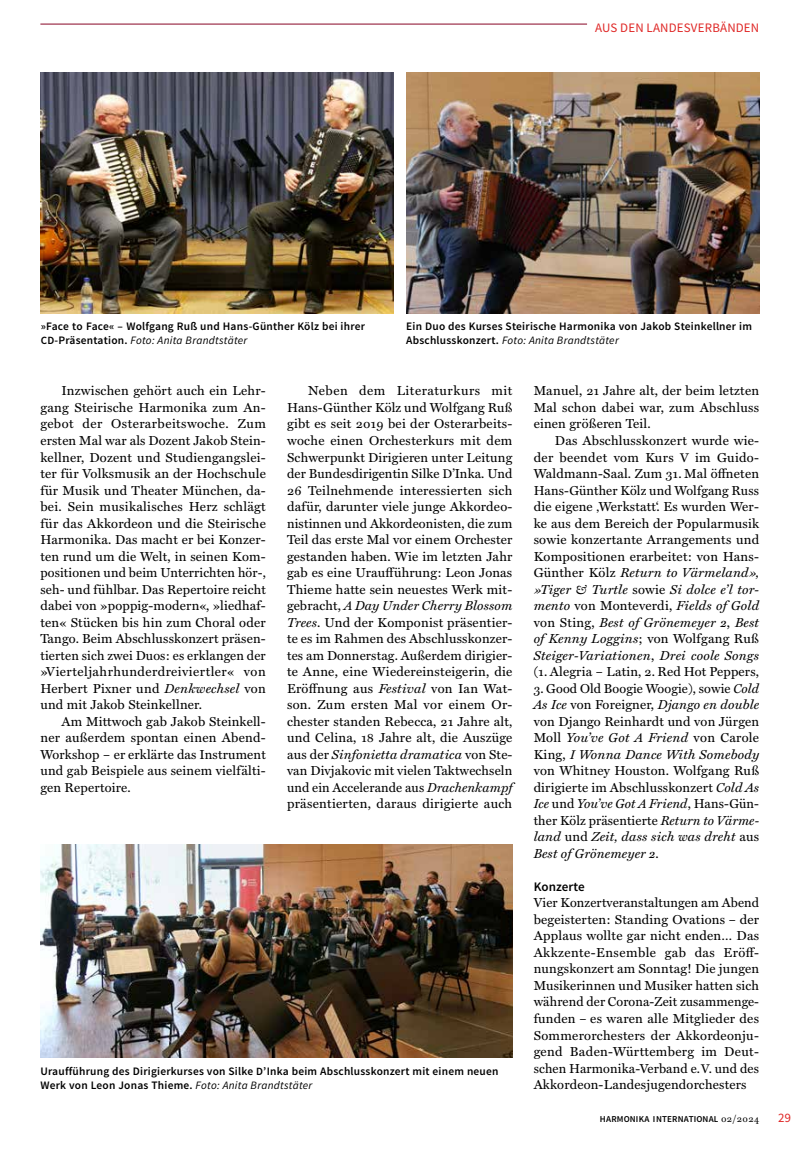
<style>
.page{position:relative;width:808px;height:1149px;background:#fff}
.page>*{position:absolute;margin:0;border:0;box-sizing:border-box;transform-origin:0 0}
.t1{font:13.05px/16.5px "Miller Text";letter-spacing:.015em;color:#000;text-align:justify}
.t2{font:600 13.05px "Source Sans Pro";letter-spacing:.01em;color:#000}
.t3{font:12.9px "Source Sans Pro";letter-spacing:.015em;color:#df2625}
.t4{font:600 11.4px/14.2px "Source Sans Pro";letter-spacing:.02em;color:#000}
.t5{font:italic 11.25px "Source Sans Pro";letter-spacing:.025em;color:#000}
.t6{font:600 9px "Source Sans Pro";letter-spacing:.025em;color:#000}
.s1{font-weight:600;font-style:normal;font-size:11.1px}
.s2{font-weight:600;font-style:normal;font-size:11.4px}
.s3{font-style:italic}
.s4{font-size:12.6px}
.s5{font-style:italic;font-size:12.6px}
.s6{font-size:11.1px}
.s7{font-weight:400;font-style:italic;font-size:11.25px}
.s8{font-family:"Miller Text";font-weight:400;font-size:9.75px}
</style>
<div class="page">
<img style="left:40px;top:72px;width:353px;height:241px">
<img style="left:406px;top:72px;width:353px;height:241px">
<img style="left:40px;top:844px;width:472px;height:213px">
<hr style="left:40px;top:24px;width:547px;height:1px;background:#870525">
<p class="t3" style="left:595px;top:20px;width:166px">AUS DEN LANDESVERBÄNDEN</p>
<p class="t4" style="left:41px;top:319px;width:326px">»Face to Face« – Wolfgang Ruß und Hans-Günther Kölz bei ihrer</p>
<p class="t5" style="left:41px;top:333px;width:208px"><span class="s1">CD</span><span class="s2">-Präsentation.</span> Foto: Anita Brandtstäter</p>
<p class="t4" style="left:406px;top:319px;width:347px">Ein Duo des Kurses Steirische Harmonika von Jakob Steinkellner im</p>
<p class="t5" style="left:406px;top:333px;width:214px"><span class="s2">Abschlusskonzert.</span> Foto: Anita Brandtstäter</p>
<p class="t1" style="left:40px;top:381px;width:227px;text-indent:21px">Inzwischen gehört auch ein Lehr&shy;gang Steirische Harmonika zum An&shy;gebot der Osterarbeitswoche. Zum ersten Mal war als Dozent Jakob Stein&shy;kellner, Dozent und Studiengangslei&shy;ter für Volksmusik an der Hochschule für Musik und Theater München, da&shy;bei. Sein musikalisches Herz schlägt für das Akkordeon und die Steirische Harmonika. Das macht er bei Konzer&shy;ten rund um die Welt, in seinen Kom&shy;positionen und beim Unterrichten hör-, seh- und fühlbar. Das Repertoire reicht dabei von »poppig-modern«, »liedhaf&shy;ten« Stücken bis hin zum Choral oder Tango. Beim Abschlusskonzert präsen&shy;tierten sich zwei Duos: es erklangen der »Vierteljahrhunderdreiviertler« von Herbert Pixner und <span class="s3">Denkwechsel</span> von und mit Jakob Steinkellner.</p>
<p class="t1" style="left:40px;top:711px;width:227px;text-indent:21px">Am Mittwoch gab Jakob Steinkell&shy;ner außerdem spontan einen Abend-Workshop – er erklärte das Instrument und gab Beispiele aus seinem vielfälti&shy;gen Repertoire.</p>
<p class="t1" style="left:287px;top:381px;width:227px;text-indent:21px">Neben dem Literaturkurs mit Hans-Günther Kölz und Wolfgang Ruß gibt es seit 2019 bei der Osterarbeits&shy;woche einen Orchesterkurs mit dem Schwerpunkt Dirigieren unter Leitung der Bundesdirigentin Silke <span class="s4">D</span>’Inka. Und 26 Teilnehmende interessierten sich dafür, darunter viele junge Akkordeo&shy;nistinnen und Akkordeonisten, die zum Teil das erste Mal vor einem Orchester gestanden haben. Wie im letzten Jahr gab es eine Uraufführung: Leon Jonas Thieme hatte sein neuestes Werk mit&shy;gebracht, <span class="s5">A</span> <span class="s3">Day Under Cherry Blossom Trees</span>. Und der Komponist präsentier&shy;te es im Rahmen des Abschlusskonzer&shy;tes am Donnerstag. Außerdem dirigier&shy;te Anne, eine Wiedereinsteigerin, die Eröffnung aus <span class="s3">Festival</span> von Ian Wat&shy;son. Zum ersten Mal vor einem Or&shy;chester standen Rebecca, 21 Jahre alt, und Celina, 18 Jahre alt, die Auszüge aus der <span class="s3">Sinfonietta dramatica</span> von Ste&shy;van Divjakovic mit vielen Taktwechseln und ein Accelerande aus <span class="s3">Drachenkampf </span>präsentierten, daraus dirigierte auch</p>
<p class="t1" style="left:534px;top:382px;width:227px">Manuel, 21 Jahre alt, der beim letzten Mal schon dabei war, zum Abschluss einen größeren Teil.</p>
<p class="t1" style="left:534px;top:431px;width:227px;text-indent:21px">Das Abschlusskonzert wurde wie&shy;der beendet vom Kurs <span class="s4">V</span> im Guido-Waldmann-Saal. Zum 31. Mal öffneten Hans-Günther Kölz und Wolfgang Russ die eigene ‚Werkstatt‘. Es wurden Wer&shy;ke aus dem Bereich der Popularmusik sowie konzertante Arrangements und Kompositionen erarbeitet: von Hans-Günther Kölz <span class="s3">Return to Värmeland», »Tiger &amp; Turtle</span> sowie <span class="s3">Si dolce e’l tor&shy;mento</span> von Monteverdi, <span class="s3">Fields of Gold </span>von Sting, <span class="s3">Best of Grönemeyer 2</span>, <span class="s3">Best of Kenny Loggins</span>; von Wolfgang Ruß <span class="s3">Steiger-Variationen</span>, <span class="s3">Drei coole Songs </span>(1. Alegria – Latin, 2. Red Hot Peppers,</p>
<p class="t1" style="left:534px;top:678px;width:227px">3. Good Old Boogie Woogie), sowie <span class="s3">Cold As Ice</span> von Foreigner, <span class="s3">Django en double </span>von Django Reinhardt und von Jürgen Moll <span class="s3">You’ve Got</span> <span class="s5">A</span> <span class="s3">Friend</span> von Carole King, <span class="s5">I</span> <span class="s3">Wonna Dance With Somebody </span>von Whitney Houston. Wolfgang Ruß dirigierte im Abschlusskonzert <span class="s3">Cold As Ice</span> und <span class="s3">You’ve Got</span> <span class="s5">A</span> <span class="s3">Friend</span>, Hans-Gün&shy;ther Kölz präsentierte <span class="s3">Return to Värme&shy;land</span> und <span class="s3">Zeit, dass sich was dreht</span> aus <span class="s3">Best of Grönemeyer 2</span>.</p>
<p class="t2" style="left:534px;top:878px;width:53px">Konzerte</p>
<p class="t1" style="left:534px;top:893px;width:227px">Vier Konzertveranstaltungen am Abend begeisterten: Standing Ovations – der Applaus wollte gar nicht enden… Das Akkzente-Ensemble gab das Eröff&shy;nungskonzert am Sonntag! Die jungen Musikerinnen und Musiker hatten sich während der Corona-Zeit zusammenge&shy;funden – es waren alle Mitglieder des Sommerorchesters der Akkordeonju&shy;gend Baden-Württemberg im Deut&shy;schen Harmonika-Verband e.<span class="s4">V</span>. und des Akkordeon-Landesjugendorchesters</p>
<p class="t4" style="left:40px;top:1063px;width:460px">Uraufführung des Dirigierkurses von Silke <span class="s6">D</span>’Inka beim Abschlusskonzert mit einem neuen<br>Werk von Leon Jonas Thieme. <span class="s7">Foto: Anita Brandtstäter</span></p>
<p class="t6" style="left:600px;top:1112px;width:161px">HARMONIKA INTERNATIONAL <span class="s8">02/2024</span></p>
<p class="t3" style="left:778px;top:1109px;width:15px">29</p>
</div>
